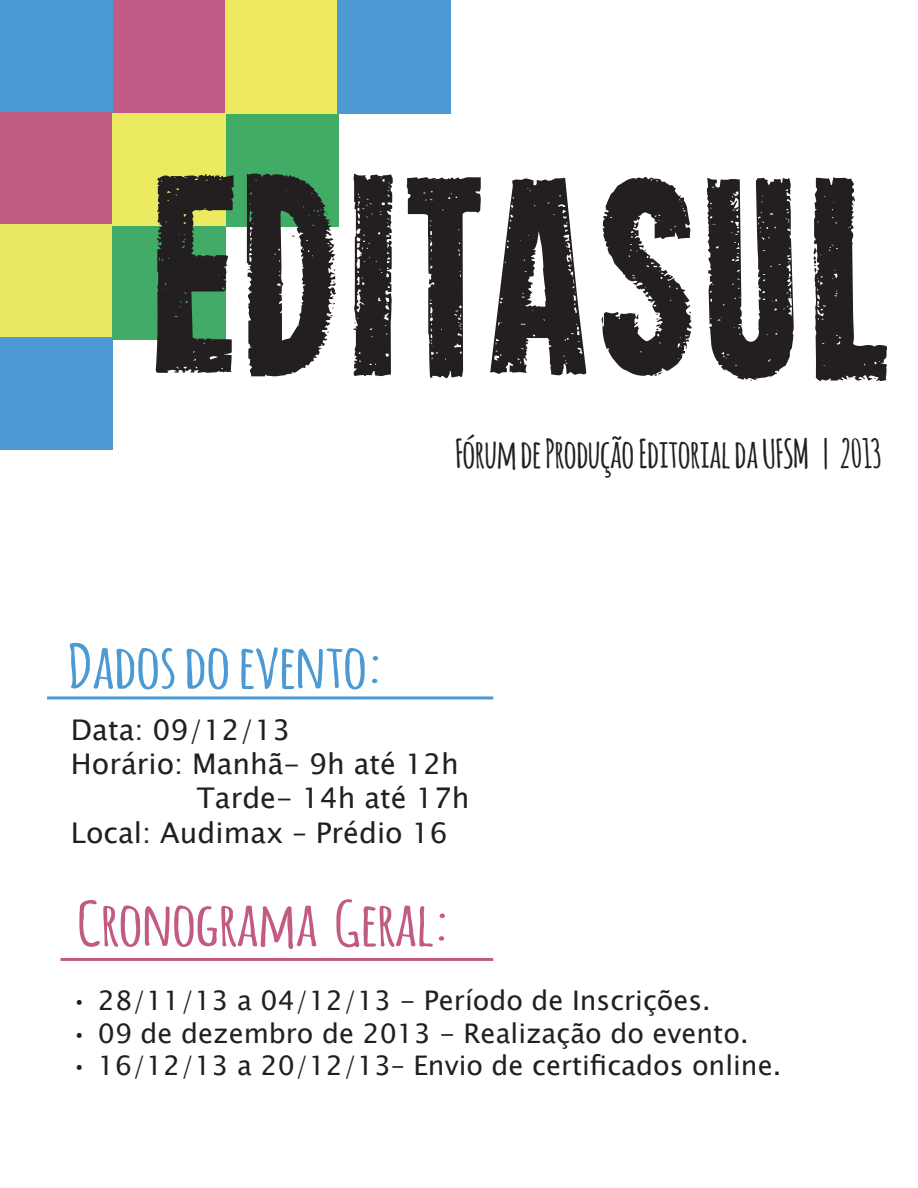
<style>
.page{position:relative;width:918px;height:1188px;background:#fff}
.page>*{position:absolute;margin:0;border:0;box-sizing:border-box;transform-origin:0 0}
.t1{font:248.85px "Heavyweight";color:#231f20}
.t2{font:700 60px "Amatic";color:#c25b83;scale:1.23 1}
.t3{font:700 60px "Amatic";color:#4c9ad3;scale:1.23 1}
.t4{font:700 39px "Amatic";color:#231f20}
.t5{font:28.5px "Lucida Sans Unicode";color:#231f20}
.t6{font:27px "Lucida Sans Unicode";color:#231f20}
</style>
<div class="page">
<div style="left:0;top:0;width:113px;height:113px;background:#4c9ad3"></div>
<div style="left:225px;top:113px;width:113px;height:113px;background:#40ac66"></div>
<div style="left:113px;top:1px;width:112px;height:112px;background:#c15a84"></div>
<div style="left:112px;top:113px;width:113px;height:113px;background:#ecea60"></div>
<div style="left:225px;top:0;width:113px;height:113px;background:#edea60"></div>
<div style="left:0;top:112px;width:112px;height:113px;background:#c25b83"></div>
<div style="left:338px;top:0;width:113px;height:113px;background:#4d99d3"></div>
<div style="left:0;top:225px;width:113px;height:113px;background:#ebe962"></div>
<div style="left:0;top:338px;width:113px;height:112px;background:#4d99d3"></div>
<div style="left:112px;top:226px;width:113px;height:113px;background:#41ab67"></div>
<hr style="left:47px;top:696px;width:446px;height:3px;background:#4c9ad3">
<hr style="left:61px;top:958px;width:432px;height:3px;background:#c25b83">
<p class="t1" style="left:146px;top:173px;width:750px">EDITASUL</p>
<p class="t4" style="left:455px;top:426px;width:427px">Fórum de Produção Editorial da UFSM | 2013</p>
<p class="t3" style="left:68px;top:623px;width:257px">Dados do evento:</p>
<p class="t5" style="left:71px;top:707px;width:221px">Data: 09/12/13</p>
<p class="t5" style="left:71px;top:741px;width:389px">Horário: Manhã- 9h até 12h</p>
<p class="t5" style="left:197px;top:776px;width:274px">Tarde- 14h até 17h</p>
<p class="t5" style="left:71px;top:810px;width:378px">Local: Audimax – Prédio 16</p>
<p class="t2" style="left:78px;top:881px;width:304px">Cronograma Geral:</p>
<p class="t6" style="left:71px;top:979px;width:641px">• 28/11/13 a 04/12/13 - Período de Inscrições.</p>
<p class="t6" style="left:71px;top:1012px;width:679px">• 09 de dezembro de 2013 - Realização do evento.</p>
<p class="t6" style="left:71px;top:1044px;width:712px">• 16/12/13 a 20/12/13– Envio de certificados online.</p>
</div>
